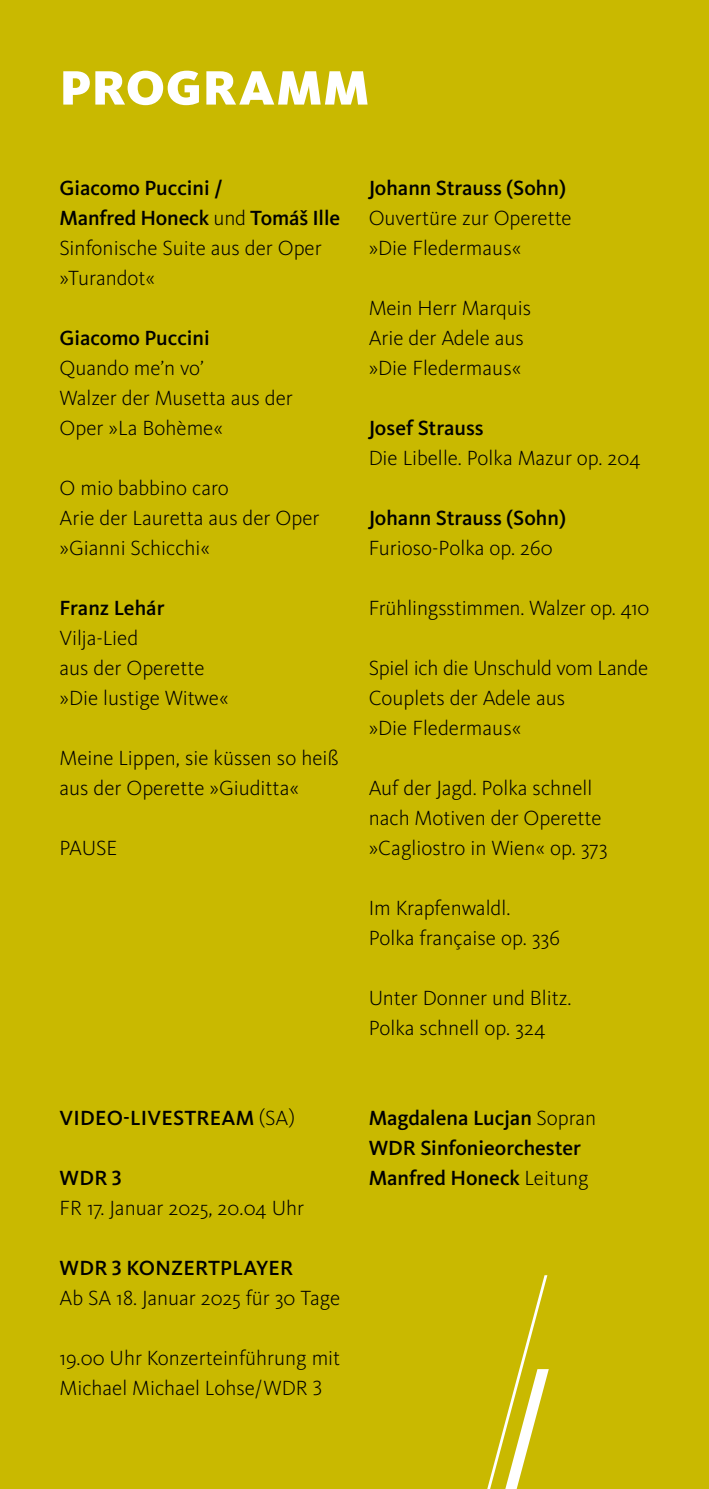
<style>
.page{position:relative;width:709px;height:1489px;background:#fff}
.page>*{position:absolute;margin:0;border:0;box-sizing:border-box;transform-origin:0 0}
.t1{font:900 50px "WDR Sans";letter-spacing:.025em;color:#fff}
.t2{font:300 21.25px/30px "WDR Sans";color:#000}
.t3{font:500 21.25px/30px "WDR Sans";color:#000}
.s1{font-weight:500}
.s2{font-weight:300}
</style>
<div class="page">
<div style="left:0;top:0;width:709px;height:1488px;background:#c9b900"></div>
<svg style="left:487px;top:1275px;width:62px;height:213px"></svg>
<h1 class="t1" style="left:60px;top:58px;width:311px">PROGRAMM</h1>
<p class="t2" style="left:60px;top:172px;width:282px"><span class="s1">Giacomo Puccini /<br>Manfred Honeck</span> und <span class="s1">Tomáš Ille<br></span>Sinfonische Suite aus der Oper »Turandot«</p>
<p class="t3" style="left:60px;top:322px;width:152px">Giacomo Puccini</p>
<p class="t2" style="left:60px;top:352px;width:235px">Quando me’n vo’<br>Walzer der Musetta aus der<br>Oper »La Bohème«</p>
<p class="t2" style="left:60px;top:472px;width:261px">O mio babbino caro<br>Arie der Lauretta aus der Oper »Gianni Schicchi«</p>
<p class="t3" style="left:60px;top:592px;width:106px">Franz Lehár</p>
<p class="t2" style="left:60px;top:622px;width:171px">Vilja-Lied<br>aus der Operette »Die lustige Witwe«</p>
<p class="t2" style="left:60px;top:742px;width:281px">Meine Lippen, sie küssen so heiß aus der Operette »Giuditta«</p>
<p class="t2" style="left:60px;top:832px;width:59px">PAUSE</p>
<p class="t3" style="left:60px;top:1102px;width:237px">VIDEO-LIVESTREAM <span class="s2">(SA)</span></p>
<p class="t3" style="left:60px;top:1162px;width:64px">WDR 3</p>
<p class="t2" style="left:60px;top:1192px;width:246px">FR 17. Januar 2025, 20.04 Uhr</p>
<p class="t3" style="left:60px;top:1252px;width:235px">WDR 3 KONZERTPLAYER</p>
<p class="t2" style="left:60px;top:1282px;width:282px">Ab SA 18. Januar 2025 für 30 Tage</p>
<p class="t2" style="left:60px;top:1342px;width:282px">19.00 Uhr Konzerteinführung mit<br>Michael Michael Lohse/WDR 3</p>
<p class="t3" style="left:369px;top:172px;width:199px">Johann Strauss (Sohn)</p>
<p class="t2" style="left:369px;top:202px;width:205px">Ouvertüre zur Operette »Die Fledermaus«</p>
<p class="t2" style="left:369px;top:293px;width:164px">Mein Herr Marquis<br>Arie der Adele aus »Die Fledermaus«</p>
<p class="t3" style="left:369px;top:412px;width:117px">Josef Strauss</p>
<p class="t2" style="left:369px;top:443px;width:273px">Die Libelle. Polka Mazur op. 204</p>
<p class="t3" style="left:369px;top:502px;width:199px">Johann Strauss (Sohn)</p>
<p class="t2" style="left:369px;top:533px;width:185px">Furioso-Polka op. 260</p>
<p class="t2" style="left:369px;top:593px;width:282px">Frühlingsstimmen. Walzer op. 410</p>
<p class="t2" style="left:369px;top:653px;width:281px">Spiel ich die Unschuld vom Lande<br>Couplets der Adele aus<br>»Die Fledermaus«</p>
<p class="t2" style="left:369px;top:773px;width:240px">Auf der Jagd. Polka schnell nach Motiven der Operette »Cagliostro in Wien« op. 373</p>
<p class="t2" style="left:369px;top:893px;width:193px">Im Krapfenwaldl.<br>Polka française op. 336</p>
<p class="t2" style="left:369px;top:983px;width:204px">Unter Donner und Blitz.<br>Polka schnell op. 324</p>
<p class="t3" style="left:369px;top:1103px;width:229px">Magdalena Lucjan <span class="s2">Sopran<br></span>WDR Sinfonieorchester<br>Manfred Honeck <span class="s2">Leitung</span></p>
</div>
